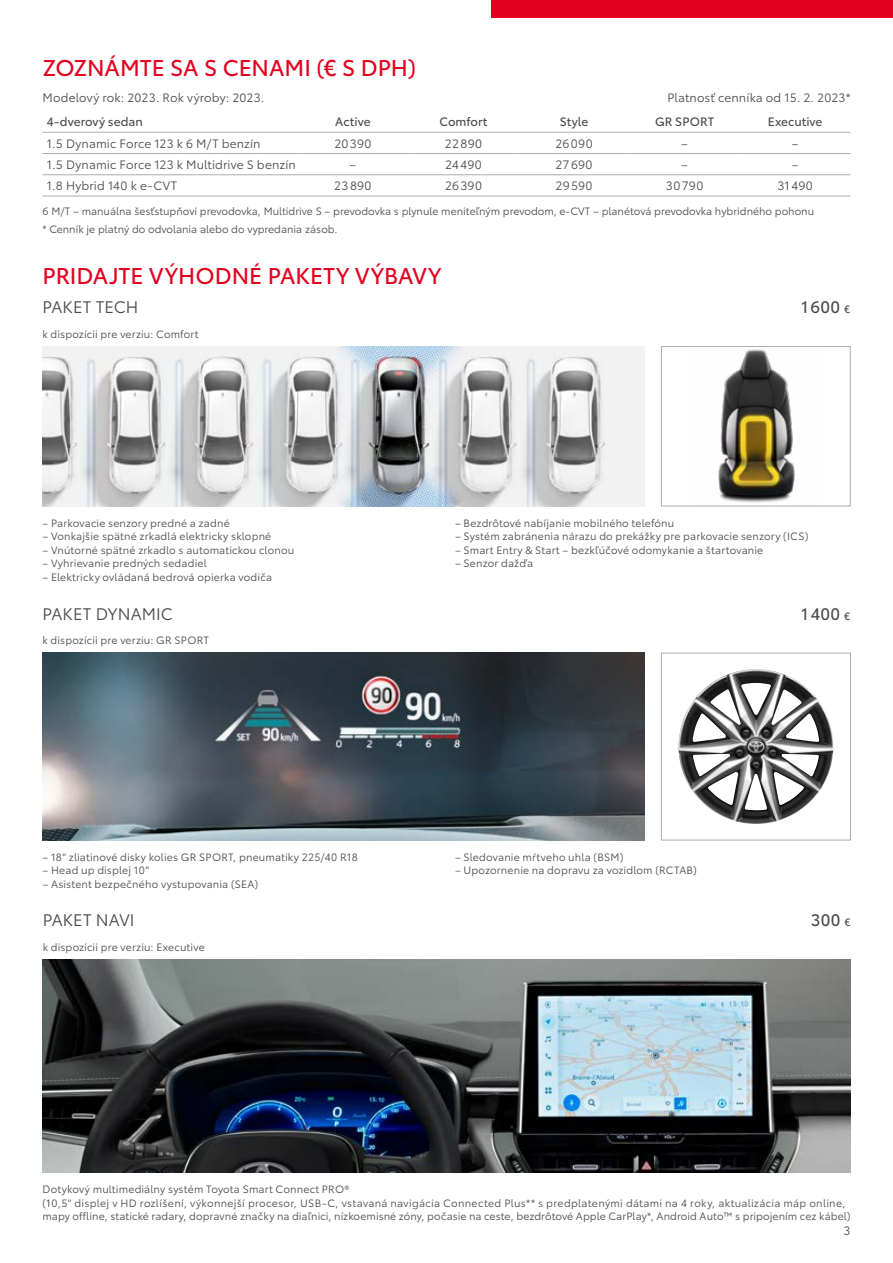
<style>
.page{position:relative;width:893px;height:1263px;background:#fff}
.page>*{position:absolute;margin:0;border:0;box-sizing:border-box;transform-origin:0 0}
.t1{font:22.5px "Toyota Type";color:#e3001f}
.t2{font:16.5px "Toyota Type";letter-spacing:.01em;color:#494948}
.t3{font:16.5px "Toyota Type";letter-spacing:.03em;color:#494948}
.t4{font:12px "Toyota Type";letter-spacing:.01em;color:#494948}
.t5{font:12px "Toyota Type";letter-spacing:.005em;color:#494948}
.t6{font:10.5px/13.5px "Toyota Type";letter-spacing:.01em;color:#494948}
.s1{font-size:10.5px}
</style>
<div class="page">
<img style="left:718px;top:349px;width:77px;height:154px">
<div style="left:661px;top:346px;width:189px;height:160px;border:1px solid #acadad"></div>
<img style="left:43px;top:346px;width:601px;height:160px">
<img style="left:679px;top:669px;width:154px;height:155px">
<div style="left:661px;top:653px;width:190px;height:187px;border:1px solid #acadad"></div>
<svg style="left:298px;top:131px;width:552px;height:1px"></svg>
<hr style="left:43px;top:153px;width:255px;height:1px;background:#acadad">
<hr style="left:43px;top:175px;width:255px;height:1px;background:#acadad">
<hr style="left:43px;top:196px;width:255px;height:1px;background:#acadad">
<hr style="left:298px;top:153px;width:110px;height:1px;background:#acadad">
<hr style="left:408px;top:153px;width:111px;height:1px;background:#acadad">
<hr style="left:519px;top:153px;width:110px;height:1px;background:#acadad">
<hr style="left:629px;top:153px;width:111px;height:1px;background:#acadad">
<hr style="left:740px;top:153px;width:110px;height:1px;background:#acadad">
<hr style="left:298px;top:175px;width:110px;height:1px;background:#acadad">
<hr style="left:408px;top:175px;width:111px;height:1px;background:#acadad">
<hr style="left:519px;top:175px;width:110px;height:1px;background:#acadad">
<hr style="left:629px;top:175px;width:111px;height:1px;background:#acadad">
<hr style="left:740px;top:175px;width:110px;height:1px;background:#acadad">
<hr style="left:298px;top:196px;width:110px;height:1px;background:#acadad">
<hr style="left:408px;top:196px;width:111px;height:1px;background:#acadad">
<hr style="left:519px;top:196px;width:110px;height:1px;background:#acadad">
<hr style="left:629px;top:196px;width:111px;height:1px;background:#acadad">
<hr style="left:740px;top:196px;width:110px;height:1px;background:#acadad">
<hr style="left:43px;top:132px;width:255px;height:1px;background:#acadad">
<hr style="left:298px;top:132px;width:110px;height:1px;background:#acadad">
<hr style="left:408px;top:132px;width:111px;height:1px;background:#acadad">
<hr style="left:519px;top:132px;width:110px;height:1px;background:#acadad">
<hr style="left:629px;top:132px;width:111px;height:1px;background:#acadad">
<hr style="left:740px;top:132px;width:110px;height:1px;background:#acadad">
<div style="left:491px;top:0;width:402px;height:17px;background:#e3001f"></div>
<img style="left:43px;top:653px;width:601px;height:187px">
<img style="left:43px;top:959px;width:807px;height:214px">
<h1 class="t1" style="left:43px;top:51px;width:375px">ZOZNÁMTE SA S CENAMI (€ S DPH)</h1>
<p class="t4" style="left:43px;top:89px;width:223px">Modelový rok: 2023. Rok výroby: 2023.</p>
<p class="t4" style="left:667px;top:89px;width:185px">Platnosť cenníka od 15. 2. 2023*</p>
<p class="t5" style="left:47px;top:113px;width:98px">4‑dverový sedan</p>
<p class="t5" style="left:335px;top:113px;width:37px">Active</p>
<p class="t5" style="left:439px;top:113px;width:50px">Comfort</p>
<p class="t5" style="left:560px;top:113px;width:30px">Style</p>
<p class="t5" style="left:655px;top:113px;width:61px">GR SPORT</p>
<p class="t5" style="left:768px;top:113px;width:56px">Executive</p>
<p class="t4" style="left:47px;top:134px;width:215px">1.5 Dynamic Force 123 k 6 M/T benzín</p>
<p class="t4" style="left:334px;top:134px;width:39px">20390</p>
<p class="t4" style="left:445px;top:134px;width:39px">22890</p>
<p class="t4" style="left:555px;top:134px;width:39px">26090</p>
<p class="t4" style="left:681px;top:134px;width:8px">–</p>
<p class="t4" style="left:792px;top:134px;width:8px">–</p>
<p class="t4" style="left:47px;top:155px;width:250px">1.5 Dynamic Force 123 k Multidrive S benzín</p>
<p class="t4" style="left:350px;top:155px;width:8px">–</p>
<p class="t4" style="left:445px;top:155px;width:38px">24490</p>
<p class="t4" style="left:556px;top:155px;width:38px">27690</p>
<p class="t4" style="left:681px;top:155px;width:8px">–</p>
<p class="t4" style="left:792px;top:155px;width:8px">–</p>
<p class="t4" style="left:47px;top:177px;width:132px">1.8 Hybrid 140 k e‑CVT</p>
<p class="t4" style="left:334px;top:177px;width:39px">23890</p>
<p class="t4" style="left:445px;top:177px;width:39px">26390</p>
<p class="t4" style="left:556px;top:177px;width:39px">29590</p>
<p class="t4" style="left:666px;top:177px;width:39px">30790</p>
<p class="t4" style="left:777px;top:177px;width:37px">31490</p>
<p class="t6" style="left:43px;top:202px;width:773px;line-height:17.1px">6 M/T – manuálna šesťstupňoví prevodovka, Multidrive S – prevodovka s plynule meniteľným prevodom, e‑CVT – planétová prevodovka hybridného pohonu * Cenník je platný do odvolania alebo do vypredania zásob.</p>
<h1 class="t1" style="left:43px;top:259px;width:400px">PRIDAJTE VÝHODNÉ PAKETY VÝBAVY</h1>
<h2 class="t2" style="left:43px;top:295px;width:97px">PAKET TECH</h2>
<h2 class="t3" style="left:801px;top:295px;width:51px">1600 <span class="s1">€</span></h2>
<p class="t6" style="left:43px;top:326px;width:158px">k dispozícii pre verziu: Comfort</p>
<p class="t6" style="left:43px;top:515px;width:189px">– Parkovacie senzory predné a zadné</p>
<p class="t6" style="left:43px;top:529px;width:230px">– Vonkajšie spätné zrkadlá elektricky sklopné</p>
<p class="t6" style="left:43px;top:542px;width:253px">– Vnútorné spätné zrkadlo s automatickou clonou</p>
<p class="t6" style="left:43px;top:556px;width:166px">– Vyhrievanie predných sedadiel</p>
<p class="t6" style="left:43px;top:569px;width:231px">– Elektricky ovládaná bedrová opierka vodiča</p>
<p class="t6" style="left:455px;top:515px;width:221px">– Bezdrôtové nabíjanie mobilného telefónu</p>
<p class="t6" style="left:455px;top:529px;width:355px">– Systém zabránenia nárazu do prekážky pre parkovacie senzory (ICS)</p>
<p class="t6" style="left:455px;top:542px;width:310px">– Smart Entry &amp; Start – bezkľúčové odomykanie a štartovanie</p>
<p class="t6" style="left:455px;top:556px;width:80px">– Senzor dažďa</p>
<h2 class="t2" style="left:43px;top:601px;width:132px">PAKET DYNAMIC</h2>
<h2 class="t3" style="left:801px;top:601px;width:51px">1400 <span class="s1">€</span></h2>
<p class="t6" style="left:43px;top:633px;width:168px">k dispozícii pre verziu: GR SPORT</p>
<p class="t6" style="left:43px;top:849px;width:317px">– 18" zliatinové disky kolies GR SPORT, pneumatiky 225/40 R18</p>
<p class="t6" style="left:43px;top:863px;width:108px">– Head up displej 10"</p>
<p class="t6" style="left:43px;top:876px;width:217px">– Asistent bezpečného vystupovania (SEA)</p>
<p class="t6" style="left:455px;top:849px;width:170px">– Sledovanie mŕtveho uhla (BSM)</p>
<p class="t6" style="left:455px;top:863px;width:243px">– Upozornenie na dopravu za vozidlom (RCTAB)</p>
<h2 class="t2" style="left:43px;top:908px;width:93px">PAKET NAVI</h2>
<h2 class="t3" style="left:811px;top:908px;width:41px">300 <span class="s1">€</span></h2>
<p class="t6" style="left:43px;top:940px;width:164px">k dispozícii pre verziu: Executive</p>
<p class="t6" style="left:43px;top:1182px;width:809px">Dotykový multimediálny systém Toyota Smart Connect PRO®<br>(10,5" displej v HD rozlíšení, výkonnejší procesor, USB-C, vstavaná navigácia Connected Plus** s predplatenými dátami na 4 roky, aktualizácia máp online, mapy offline, statické radary, dopravné značky na diaľnici, nízkoemisné zóny, počasie na ceste, bezdrôtové Apple CarPlay*, Android Auto™ s pripojením cez kábel)</p>
<p class="t4" style="left:844px;top:1222px;width:8px">3</p>
</div>
